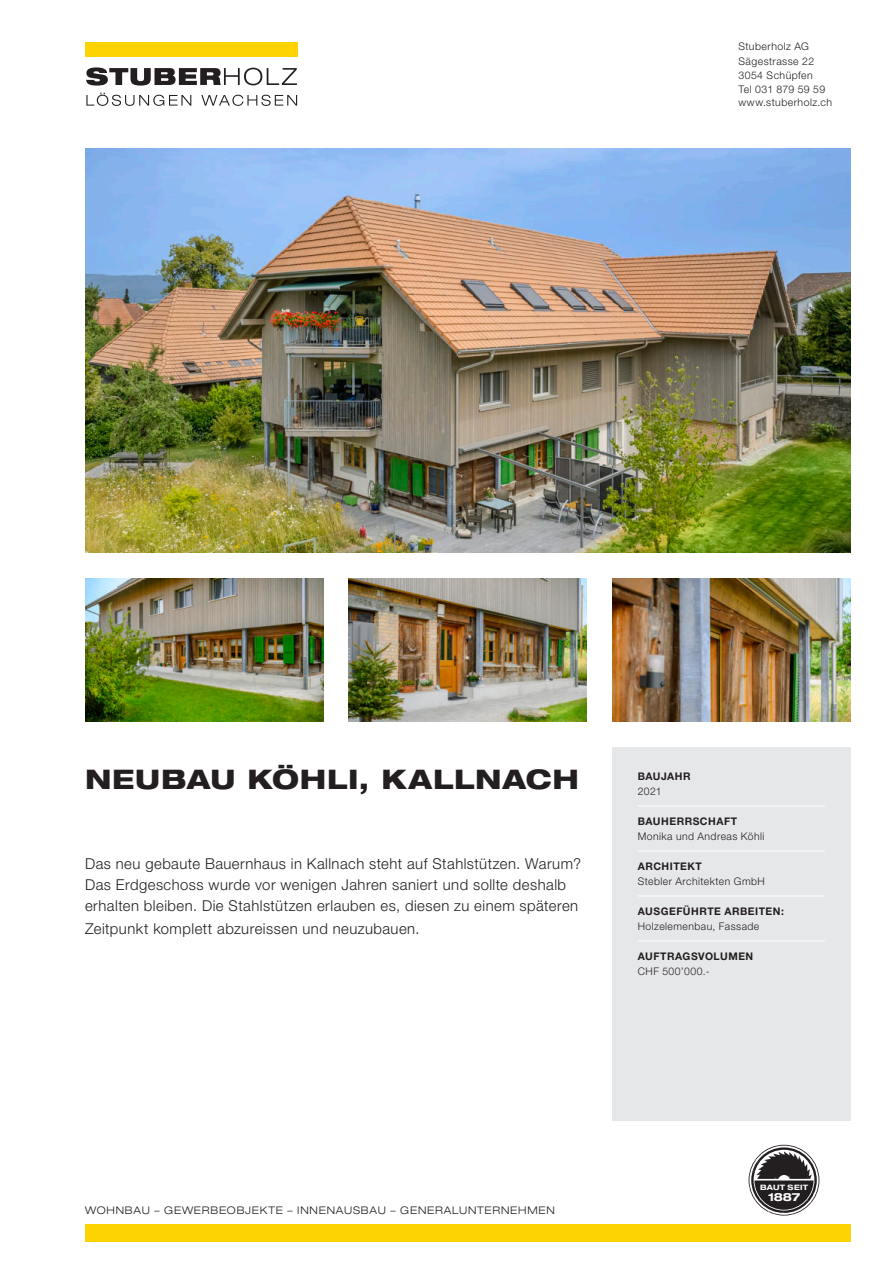
<style>
.page{position:relative;width:893px;height:1263px;background:#fff}
.page>*{position:absolute;margin:0;border:0;box-sizing:border-box;transform-origin:0 0}
.t1{font:800 expanded 27px "Helvetica Neue LT Std";letter-spacing:.025em;color:#231f20}
.t2{font:300 15px/21px "Helvetica Neue LT Std";letter-spacing:.03em;color:#231f20}
.t3{font:700 expanded 11.25px "Helvetica Neue LT Std";color:#fff}
.t4{font:300 10.5px/14.2px "Helvetica Neue LT Std";letter-spacing:.045em;color:#231f20}
.t5{font:700 10.5px "Helvetica Neue LT Std";letter-spacing:.05em;color:#231f20}
.t6{font:300 expanded 10.5px "Helvetica Neue LT Std";letter-spacing:.075em;color:#231f20}
.t7{font:700 expanded 7.35px "Helvetica Neue LT Std";letter-spacing:.04em;color:#fff}
</style>
<div class="page">
<img style="left:85px;top:149px;width:765px;height:404px">
<div style="left:612px;top:747px;width:238px;height:373px;background:#e6e7e9"></div>
<hr style="left:638px;top:805px;width:187px;height:1px;background:#fff">
<hr style="left:638px;top:850px;width:187px;height:1px;background:#fff">
<hr style="left:638px;top:895px;width:187px;height:1px;background:#fff">
<hr style="left:638px;top:940px;width:187px;height:1px;background:#fff">
<img style="left:85px;top:578px;width:238px;height:143px">
<img style="left:349px;top:578px;width:238px;height:143px">
<img style="left:612px;top:578px;width:238px;height:143px">
<div style="left:85px;top:1224px;width:765px;height:18px;background:#fed304"></div>
<svg style="left:749px;top:1145px;width:70px;height:70px"></svg>
<svg style="left:86px;top:67px;width:211px;height:19px"></svg>
<div style="left:85px;top:43px;width:213px;height:14px;background:#fed304"></div>
<svg style="left:86px;top:93px;width:105px;height:13px"></svg>
<svg style="left:201px;top:95px;width:96px;height:11px"></svg>
<p class="t4" style="left:738px;top:41px;width:88px">Stuberholz AG<br>Sägestrasse 22<br>3054 Schüpfen<br>Tel 031 879 59 59</p>
<p class="t4" style="left:738px;top:96px;width:95px">www.stuberholz.ch</p>
<h1 class="t1" style="left:85px;top:765px;width:496px">NEUBAU KÖHLI, KALLNACH</h1>
<p class="t5" style="left:638px;top:770px;width:54px">BAUJAHR</p>
<p class="t4" style="left:638px;top:785px;width:25px">2021</p>
<p class="t5" style="left:638px;top:815px;width:101px">BAUHERRSCHAFT</p>
<p class="t4" style="left:638px;top:830px;width:128px">Monika und Andreas Köhli</p>
<p class="t5" style="left:638px;top:860px;width:66px">ARCHITEKT</p>
<p class="t4" style="left:638px;top:875px;width:129px">Stebler Architekten GmbH</p>
<p class="t5" style="left:638px;top:905px;width:148px">AUSGEFÜHRTE ARBEITEN:</p>
<p class="t4" style="left:638px;top:920px;width:123px">Holzelemenbau, Fassade</p>
<p class="t5" style="left:638px;top:950px;width:117px">AUFTRAGSVOLUMEN</p>
<p class="t4" style="left:638px;top:965px;width:73px">CHF 500’000.-</p>
<p class="t2" style="left:85px;top:855px;width:497px">Das neu gebaute Bauernhaus in Kallnach steht auf Stahlstützen. Warum?<br>Das Erdgeschoss wurde vor wenigen Jahren saniert und sollte deshalb erhalten bleiben. Die Stahlstützen erlauben es, diesen zu einem späteren</p>
<p class="t2" style="left:85px;top:919px;width:336px">Zeitpunkt komplett abzureissen und neuzubauen.</p>
<p class="t6" style="left:85px;top:1204px;width:471px">WOHNBAU – GEWERBEOBJEKTE – INNENAUSBAU – GENERALUNTERNEHMEN</p>
<p class="t7" style="left:760px;top:1183px;width:50px">BAUT SEIT</p>
<p class="t3" style="left:768px;top:1191px;width:34px">1887</p>
</div>
